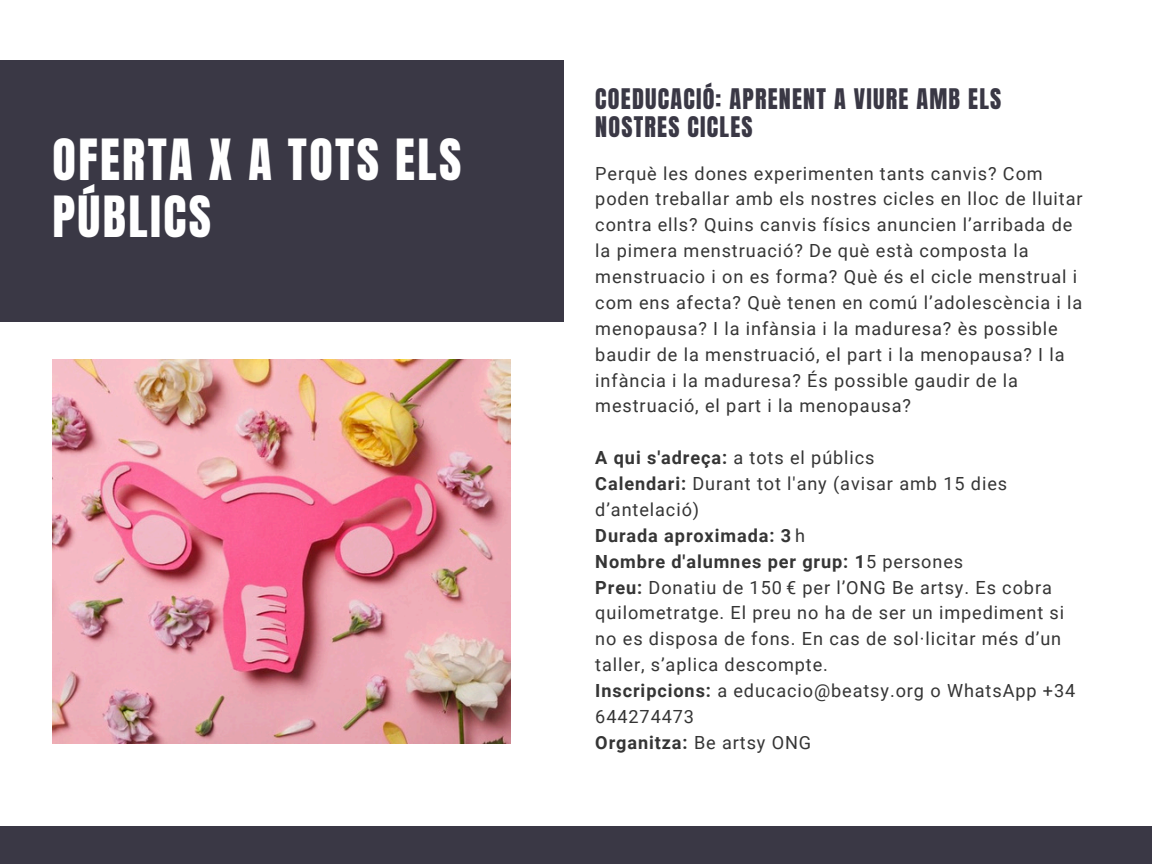
<style>
.page{position:relative;width:1152px;height:864px;background:#fff}
.page>*{position:absolute;margin:0;border:0;box-sizing:border-box;transform-origin:0 0}
.t1{font:48.3px/57.3px "Anton";letter-spacing:.05em;color:#fff}
.t2{font:24.15px/28.2px "Anton";letter-spacing:.05em;color:#3a3845}
.t3{font:18.15px/25.8px "Roboto";letter-spacing:.05em;color:#353535}
.t4{font:700 18.15px "Roboto";letter-spacing:.05em;color:#353535}
.s1{font-weight:700}
.s2{font-weight:400}
</style>
<div class="page">
<div style="left:0;top:827px;width:1152px;height:37px;background:#3a3845"></div>
<div style="left:0;top:61px;width:564px;height:261px;background:#3a3845"></div>
<img style="left:52px;top:360px;width:458px;height:383px">
<p class="t1" style="left:30px;top:114px;width:437px">OFERTA X ESO I POST-<br>OBLIGATÒRIA</p>
<p class="t1" style="left:52px;top:132px;width:410px">OFERTA X A TOTS ELS<br>PÚBLICS</p>
<h1 class="t2" style="left:595px;top:85px;width:408px">COEDUCACIÓ: APRENENT A VIURE AMB ELS<br>NOSTRES CICLES</h1>
<p class="t3" style="left:595px;top:160px;width:489px">Perquè les dones experimenten tants canvis? Com poden treballar amb els nostres cicles en lloc de lluitar contra ells? Quins canvis físics anuncien l’arribada de la pimera menstruació? De què està composta la menstruacio i on es forma? Què és el cicle menstrual i com ens afecta? Què tenen en comú l’adolescència i la menopausa? I la infànsia i la maduresa? ès possible baudir de la menstruació, el part i la menopausa? I la infància i la maduresa? És possible gaudir de la mestruació, el part i la menopausa?</p>
<h2 class="t3" style="left:595px;top:445px;width:281px"><span class="s1">A qui s'adreça:</span> a tots el públics</h2>
<p class="t3" style="left:595px;top:471px;width:413px"><span class="s1">Calendari:</span> Durant tot l'any (avisar amb 15 dies d’antelació)</p>
<p class="t4" style="left:595px;top:525px;width:211px">Durada aproximada: 3 <span class="s2">h</span></p>
<p class="t4" style="left:595px;top:551px;width:369px">Nombre d'alumnes per grup: 1<span class="s2">5 persones</span></p>
<p class="t3" style="left:595px;top:574px;width:470px"><span class="s1">Preu:</span> Donatiu de 150 € per l’ONG Be artsy. Es cobra quilometratge. El preu no ha de ser un impediment si no es disposa de fons. En cas de sol·licitar més d’un taller, s’aplica descompte.</p>
<p class="t3" style="left:595px;top:678px;width:482px"><span class="s1">Inscripcions:</span> a educacio@beatsy.org o WhatsApp +34<br>644274473</p>
<p class="t4" style="left:595px;top:732px;width:217px">Organitza: <span class="s2">Be artsy ONG</span></p>
</div>
